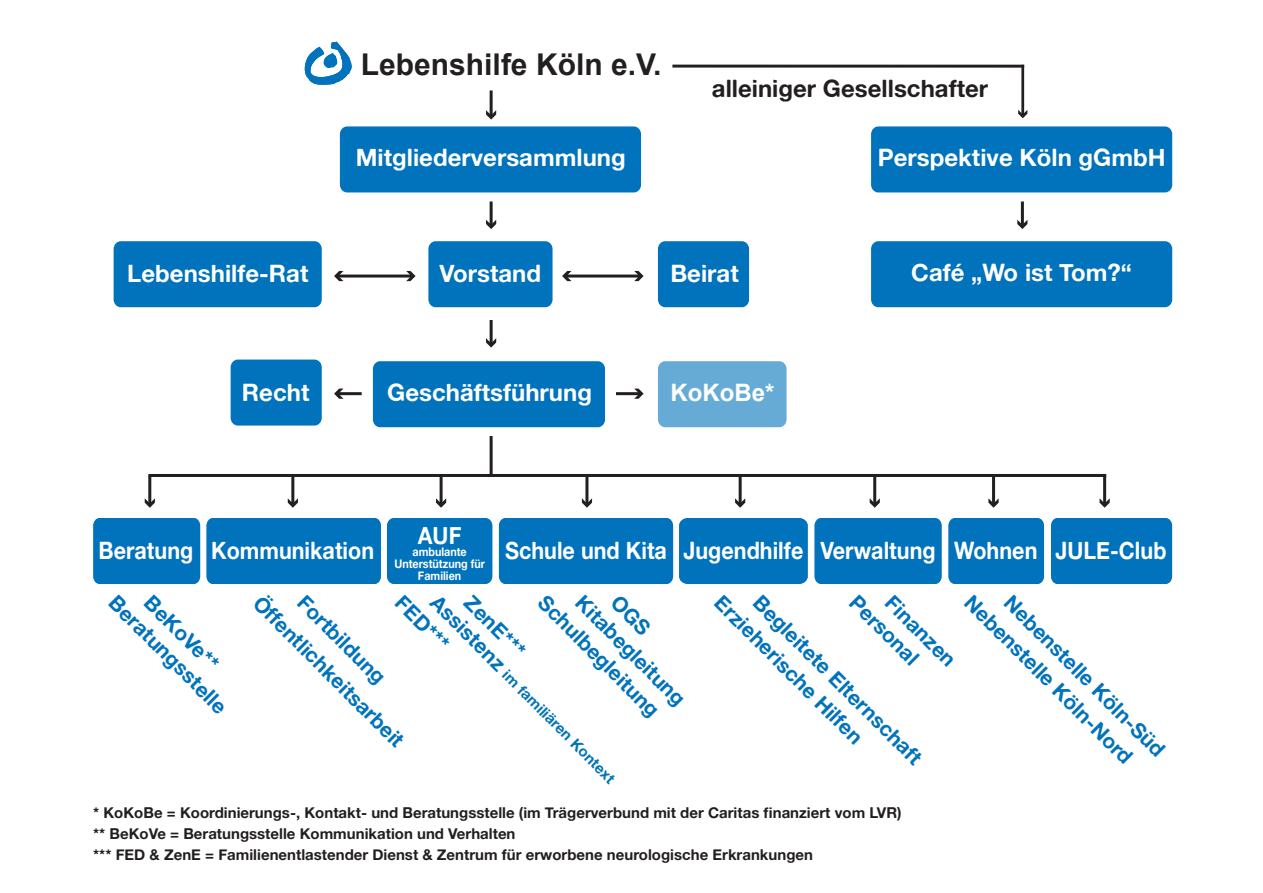
<style>
.page{position:relative;width:1263px;height:893px;background:#fff}
.page>*{position:absolute;margin:0;border:0;box-sizing:border-box;transform-origin:0 0}
.t1{font:700 30px "Arial";color:#231f20}
.t2{font:24px "Alte Haas Grotesk Bold";color:#fff}
.t3{font:24px "Alte Haas Grotesk Bold";color:#fff;scale:.9 1}
.t4{font:24px "Alte Haas Grotesk Bold";color:#231f20}
.t5{font:700 24px "Arial";color:#fff}
.t6{font:21px "Alte Haas Grotesk Bold";color:#0073bc}
.t7{font:15px/21px "Alte Haas Grotesk Bold";color:#231f20}
.t8{font:15px "Alte Haas Grotesk Bold";color:#0073bc}
.t9{font:12px/12px "Alte Haas Grotesk Bold";color:#fff;text-align:center;scale:.9 1}
</style>
<div class="page">
<div style="left:206px;top:518px;width:175px;height:66px;background:#0073bc"></div>
<svg style="left:304px;top:42px;width:48px;height:43px"></svg>
<div style="left:340px;top:126px;width:301px;height:66px;background:#0073bc;border-radius:7px"></div>
<hr style="left:1021px;top:201px;width:3px;height:25px;background:#231f20">
<svg style="left:1017px;top:220px;width:10px;height:9px"></svg>
<hr style="left:490px;top:90px;width:3px;height:26px;background:#231f20">
<svg style="left:486px;top:110px;width:10px;height:10px"></svg>
<hr style="left:490px;top:436px;width:3px;height:38px;background:#231f20">
<hr style="left:148px;top:474px;width:958px;height:3px;background:#231f20">
<div style="left:93px;top:518px;width:107px;height:66px;background:#0073bc"></div>
<div style="left:387px;top:518px;width:105px;height:66px;background:#0073bc;border-radius:7px"></div>
<div style="left:499px;top:518px;width:174px;height:66px;background:#0073bc"></div>
<div style="left:679px;top:518px;width:129px;height:66px;background:#0073bc;border-radius:8px"></div>
<div style="left:814px;top:518px;width:128px;height:66px;background:#0073bc"></div>
<div style="left:1051px;top:518px;width:121px;height:66px;background:#0073bc"></div>
<div style="left:948px;top:518px;width:96px;height:66px;background:#0073bc"></div>
<hr style="left:148px;top:476px;width:3px;height:28px;background:#231f20">
<svg style="left:145px;top:498px;width:10px;height:10px"></svg>
<hr style="left:291px;top:476px;width:3px;height:28px;background:#231f20">
<svg style="left:288px;top:498px;width:10px;height:10px"></svg>
<hr style="left:440px;top:476px;width:3px;height:28px;background:#231f20">
<svg style="left:436px;top:498px;width:10px;height:10px"></svg>
<hr style="left:585px;top:476px;width:3px;height:28px;background:#231f20">
<svg style="left:582px;top:498px;width:10px;height:10px"></svg>
<hr style="left:739px;top:476px;width:3px;height:28px;background:#231f20">
<svg style="left:735px;top:498px;width:10px;height:10px"></svg>
<hr style="left:873px;top:476px;width:3px;height:28px;background:#231f20">
<svg style="left:870px;top:498px;width:10px;height:10px"></svg>
<hr style="left:992px;top:476px;width:3px;height:28px;background:#231f20">
<svg style="left:988px;top:498px;width:11px;height:10px"></svg>
<hr style="left:1103px;top:476px;width:3px;height:28px;background:#231f20">
<svg style="left:1099px;top:498px;width:11px;height:10px"></svg>
<hr style="left:672px;top:65px;width:352px;height:3px;background:#231f20">
<hr style="left:1021px;top:65px;width:3px;height:50px;background:#231f20">
<svg style="left:1018px;top:110px;width:9px;height:8px"></svg>
<div style="left:871px;top:126px;width:301px;height:66px;background:#0073bc;border-radius:7px"></div>
<div style="left:871px;top:241px;width:301px;height:66px;background:#0073bc;border-radius:7px"></div>
<div style="left:658px;top:361px;width:128px;height:66px;background:#66abd6;border-radius:7px"></div>
<div style="left:658px;top:241px;width:91px;height:66px;background:#0073bc;border-radius:7px"></div>
<div style="left:231px;top:360px;width:91px;height:66px;background:#0073bc;border-radius:7px"></div>
<div style="left:373px;top:361px;width:232px;height:66px;background:#0073bc;border-radius:7px"></div>
<div style="left:428px;top:241px;width:124px;height:66px;background:#0073bc;border-radius:7px"></div>
<div style="left:114px;top:241px;width:208px;height:66px;background:#0073bc;border-radius:7px"></div>
<hr style="left:490px;top:201px;width:3px;height:25px;background:#231f20">
<svg style="left:486px;top:220px;width:10px;height:9px"></svg>
<hr style="left:490px;top:320px;width:3px;height:24px;background:#231f20">
<svg style="left:486px;top:338px;width:10px;height:10px"></svg>
<hr style="left:337px;top:275px;width:75px;height:3px;background:#231f20">
<svg style="left:334px;top:271px;width:9px;height:10px"></svg>
<svg style="left:406px;top:271px;width:10px;height:10px"></svg>
<hr style="left:337px;top:392px;width:25px;height:3px;background:#231f20">
<svg style="left:334px;top:389px;width:9px;height:10px"></svg>
<hr style="left:565px;top:275px;width:75px;height:3px;background:#231f20">
<svg style="left:634px;top:271px;width:10px;height:10px"></svg>
<svg style="left:562px;top:271px;width:9px;height:10px"></svg>
<hr style="left:616px;top:392px;width:24px;height:3px;background:#231f20">
<svg style="left:634px;top:389px;width:10px;height:10px"></svg>
<h1 class="t1" style="left:361px;top:45px;width:302px">Lebenshilfe Köln e.V.</h1>
<h2 class="t2" style="left:356px;top:143px;width:272px">Mitgliederversammlung</h2>
<h2 class="t4" style="left:712px;top:74px;width:278px">alleiniger Gesellschafter</h2>
<h2 class="t2" style="left:878px;top:143px;width:289px">Perspektive Köln gGmbH</h2>
<h2 class="t2" style="left:127px;top:259px;width:183px">Lebenshilfe-Rat</h2>
<h2 class="t2" style="left:670px;top:259px;width:70px">Beirat</h2>
<h2 class="t2" style="left:439px;top:259px;width:103px">Vorstand</h2>
<h2 class="t2" style="left:242px;top:377px;width:69px">Recht</h2>
<h2 class="t2" style="left:387px;top:377px;width:206px">Geschäftsführung</h2>
<h2 class="t5" style="left:670px;top:377px;width:105px">KoKoBe*</h2>
<h2 class="t2" style="left:911px;top:258px;width:222px">Café „Wo ist Tom?“</h2>
<h2 class="t3" style="left:99px;top:535px;width:308px">Beratung Kommunikation</h2>
<h2 class="t3" style="left:418px;top:521px;width:50px">AUF</h2>
<p class="t9" style="left:394px;top:546px;width:102px">ambulante<br>Unterstützung für<br>Familien</p>
<h2 class="t3" style="left:505px;top:535px;width:736px">Schule und Kita Jugendhilfe Verwaltung Wohnen JULE-Club</h2>
<h3 class="t6" style="left:157px;top:590px;width:98px;rotate:45deg">BeKoVe**</h3>
<h3 class="t6" style="left:266px;top:590px;width:205px;rotate:45deg">Öffentlichkeitsarbeit</h3>
<h3 class="t6" style="left:443px;top:590px;width:98px;rotate:45deg">Assistenz</h3>
<h3 class="t6" style="left:727px;top:590px;width:201px;rotate:45deg">Erzieherische Hilfen</h3>
<h3 class="t6" style="left:477px;top:590px;width:79px;rotate:45deg">ZenE***</h3>
<h3 class="t6" style="left:551px;top:590px;width:163px;rotate:45deg">Schulbegleitung</h3>
<h3 class="t6" style="left:862px;top:590px;width:90px;rotate:45deg">Personal</h3>
<h3 class="t6" style="left:588px;top:590px;width:147px;rotate:45deg">Kitabegleitung</h3>
<h3 class="t6" style="left:122px;top:590px;width:159px;rotate:45deg">Beratungsstelle</h3>
<h3 class="t6" style="left:766px;top:590px;width:230px;rotate:45deg">Begleitete Elternschaft</h3>
<h3 class="t6" style="left:310px;top:590px;width:117px;rotate:45deg">Fortbildung</h3>
<h3 class="t6" style="left:408px;top:590px;width:69px;rotate:45deg">FED***</h3>
<h3 class="t6" style="left:898px;top:590px;width:92px;rotate:45deg">Finanzen</h3>
<h3 class="t6" style="left:977px;top:590px;width:229px;rotate:45deg">Nebenstelle Köln-Nord</h3>
<h3 class="t6" style="left:1017px;top:590px;width:219px;rotate:45deg">Nebenstelle Köln-Süd</h3>
<p class="t8" style="left:512px;top:666px;width:154px;rotate:45deg">im familiären Kontext</p>
<p class="t7" style="left:93px;top:802px;width:810px">* KoKoBe = Koordinierungs-, Kontakt- und Beratungsstelle (im Trägerverbund mit der Caritas finanziert vom LVR) ** BeKoVe = Beratungsstelle Kommunikation und Verhalten<br>*** FED &amp; ZenE = Familienentlastender Dienst &amp; Zentrum für erworbene neurologische Erkrankungen</p>
</div>
